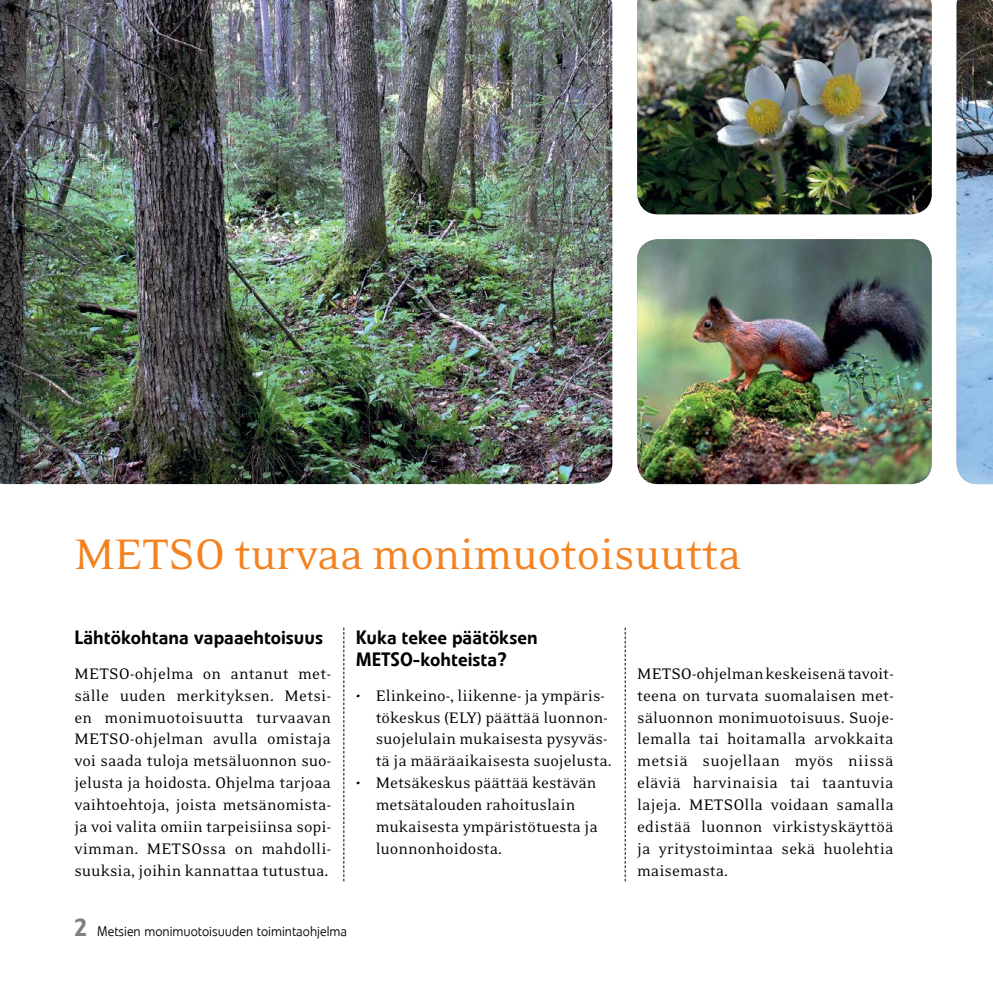
<style>
.page{position:relative;width:993px;height:993px;background:#fff}
.page>*{position:absolute;margin:0;border:0;box-sizing:border-box;transform-origin:0 0}
.t1{font:49px "Eidetic Neo OT";letter-spacing:-.01em;color:#f58220}
.t2{font:500 19.25px/21.9px "Veto Com";color:#000}
.t3{font:17.5px/21.9px "Eidetic Neo OT";color:#000}
.t4{font:300 14px "Veto Com";color:#000}
.s1{font-weight:500;font-size:24.5px;color:#7c8180}
</style>
<div class="page">
<img style="left:956px;top:0;width:36px;height:484px">
<img style="left:0;top:0;width:612px;height:484px">
<img style="left:637px;top:0;width:294px;height:214px">
<img style="left:637px;top:239px;width:294px;height:245px">
<svg style="left:343px;top:627px;width:1px;height:254px"></svg>
<svg style="left:624px;top:627px;width:1px;height:254px"></svg>
<h1 class="t1" style="left:74px;top:529px;width:668px">METSO turvaa monimuotoisuutta</h1>
<p class="t2" style="left:74px;top:626px;width:250px">Lähtökohtana vapaaehtoisuus</p>
<p class="t3" style="left:74px;top:662px;width:258px;text-align:justify">METSO-ohjelma on antanut met&shy;sälle uuden merkityksen. Metsi&shy;en monimuotoisuutta turvaavan METSO-ohjelman avulla omistaja voi saada tuloja metsäluonnon suo&shy;jelusta ja hoidosta. Ohjelma tarjoaa vaihtoehtoja, joista metsänomista&shy;ja voi valita omiin tarpeisiinsa sopi&shy;vimman. METSOssa on mahdolli&shy;suuksia, joihin kannattaa tutustua.</p>
<p class="t2" style="left:356px;top:626px;width:183px">Kuka tekee päätöksen<br>METSO-kohteista?</p>
<p class="t3" style="left:375px;top:684px;width:237px;text-indent:-20px">• Elinkeino-, liikenne- ja ympäris&shy;tökeskus (ELY) päättää luonnon&shy;suojelulain mukaisesta pysyväs&shy;tä ja määräaikaisesta suojelusta.</p>
<p class="t3" style="left:375px;top:772px;width:224px;text-indent:-20px">• Metsäkeskus päättää kestävän metsätalouden rahoituslain mukaisesta ympäristötuesta ja luonnonhoidosta.</p>
<p class="t4" style="left:74px;top:922px;width:274px"><span class="s1">2</span> Metsien monimuotoisuuden toimintaohjelma</p>
<p class="t3" style="left:637px;top:662px;width:258px;text-align:justify">METSO-ohjelman keskeisenä tavoit&shy;teena on turvata suomalaisen met&shy;säluonnon monimuotoisuus. Suoje&shy;lemalla tai hoitamalla arvokkaita metsiä suojellaan myös niissä eläviä harvinaisia tai taantuvia lajeja. METSOlla voidaan samalla edistää luonnon virkistyskäyttöä ja yritystoimintaa sekä huolehtia maisemasta.</p>
</div>
